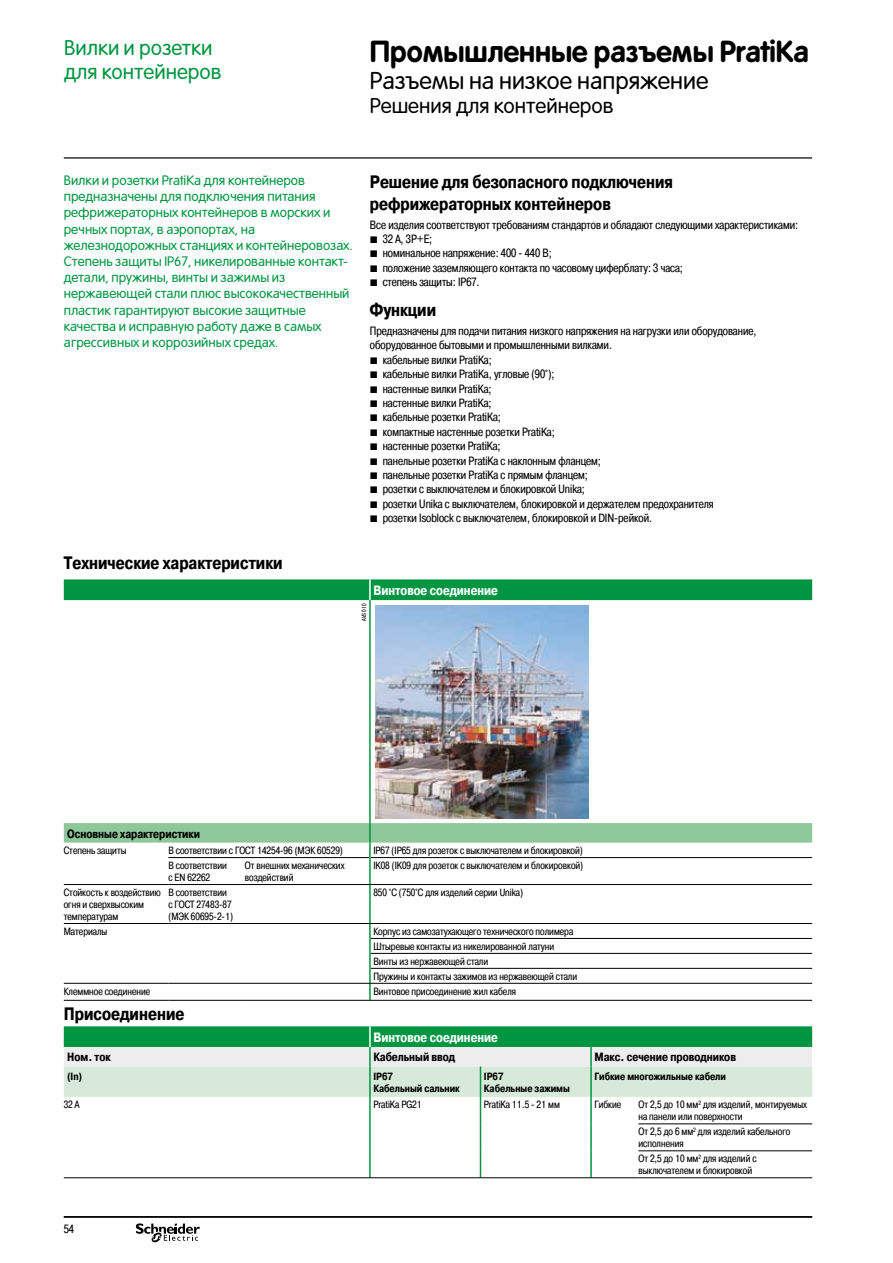
<style>
.page{position:relative;width:893px;height:1263px;background:#fff}
.page>*{position:absolute;margin:0;border:0;box-sizing:border-box;transform-origin:0 0}
.t1{font:700 30px "Rotonda";color:#000;scale:.96 1}
.t2{font:24px "Rotonda";color:#000}
.t3{font:21px/24px "Rotonda";color:#009641}
.t4{font:21px "Rotonda";color:#000}
.t5{font:700 18px/21.6px "Pragmatica Cond C";color:#000}
.t6{font:13.5px/16.2px "Rotonda";color:#009641}
.t7{font:700 13.5px "Pragmatica Cond C";color:#fff}
.t8{font:12px/14.4px "Pragmatica Cond C";color:#000}
.t9{font:700 12px "Pragmatica Cond C";color:#000}
.t10{font:10.5px/12px "Pragmatica Cond C";color:#000}
.t11{font:700 10.5px/12px "Pragmatica Cond C";color:#000}
.t12{font:6px "Pragmatica Cond C";color:#000}
.s1{font-family:"Graph Schneider"}
</style>
<div class="page">
<hr style="left:64px;top:1216px;width:748px;height:2px;background:#000">
<svg style="left:136px;top:1223px;width:64px;height:19px"></svg>
<hr style="left:64px;top:157px;width:748px;height:2px;background:#000">
<div style="left:64px;top:579px;width:748px;height:21px;background:#009641"></div>
<hr style="left:369px;top:885px;width:2px;height:38px;background:#009641">
<svg style="left:369px;top:924px;width:2px;height:76px"></svg>
<hr style="left:64px;top:923px;width:104px;height:1px;background:#000">
<hr style="left:168px;top:923px;width:77px;height:1px;background:#000">
<hr style="left:245px;top:923px;width:125px;height:1px;background:#000">
<hr style="left:370px;top:923px;width:442px;height:1px;background:#000">
<hr style="left:371px;top:938px;width:441px;height:1px;background:#000">
<hr style="left:371px;top:953px;width:441px;height:1px;background:#000">
<hr style="left:371px;top:968px;width:441px;height:1px;background:#000">
<hr style="left:64px;top:983px;width:104px;height:1px;background:#000">
<hr style="left:168px;top:983px;width:77px;height:1px;background:#000">
<hr style="left:245px;top:983px;width:125px;height:1px;background:#000">
<hr style="left:370px;top:983px;width:442px;height:1px;background:#000">
<hr style="left:64px;top:1000px;width:104px;height:1px;background:#000">
<hr style="left:168px;top:1000px;width:77px;height:1px;background:#000">
<hr style="left:245px;top:1000px;width:125px;height:1px;background:#000">
<hr style="left:370px;top:1000px;width:442px;height:1px;background:#000">
<hr style="left:168px;top:857px;width:77px;height:1px;background:#000">
<hr style="left:245px;top:857px;width:124px;height:1px;background:#000">
<hr style="left:371px;top:857px;width:441px;height:1px;background:#000">
<hr style="left:64px;top:884px;width:104px;height:1px;background:#000">
<hr style="left:168px;top:884px;width:77px;height:1px;background:#000">
<hr style="left:245px;top:884px;width:125px;height:1px;background:#000">
<hr style="left:370px;top:884px;width:442px;height:1px;background:#000">
<svg style="left:64px;top:823px;width:748px;height:34px"></svg>
<hr style="left:369px;top:857px;width:2px;height:27px;background:#009641">
<hr style="left:369px;top:579px;width:2px;height:21px;background:#fff">
<hr style="left:369px;top:600px;width:2px;height:223px;background:#009641">
<img style="left:376px;top:605px;width:213px;height:213px">
<svg style="left:64px;top:1026px;width:748px;height:151px"></svg>
<hr style="left:638px;top:1123px;width:174px;height:1px;background:#000">
<hr style="left:638px;top:1150px;width:174px;height:1px;background:#000">
<hr style="left:64px;top:1177px;width:306px;height:1px;background:#000">
<hr style="left:370px;top:1177px;width:110px;height:1px;background:#000">
<hr style="left:480px;top:1177px;width:111px;height:1px;background:#000">
<hr style="left:591px;top:1177px;width:47px;height:1px;background:#000">
<hr style="left:638px;top:1177px;width:174px;height:1px;background:#000">
<h3 class="t3" style="left:64px;top:35px;width:159px">Вилки и розетки для контейнеров</h3>
<h1 class="t1" style="left:370px;top:34px;width:458px">Промышленные разъемы PratiKa</h1>
<h2 class="t2" style="left:370px;top:67px;width:340px">Разъемы на низкое напряжение</h2>
<h3 class="t4" style="left:370px;top:94px;width:245px">Решения для контейнеров</h3>
<p class="t6" style="left:64px;top:172px;width:291px">Вилки и розетки PratiKa для контейнеров предназначены для подключения питания рефрижераторных контейнеров в морских и речных портах, в аэропортах, на железнодорожных станциях и контейнеровозах.<br>Степень защиты IP67, никелированные контакт&shy;детали, пружины, винты и зажимы из нержавеющей стали плюс высококачественный пластик гарантируют высокие защитные качества и исправную работу даже в самых агрессивных и коррозийных средах.</p>
<h3 class="t5" style="left:370px;top:171px;width:305px">Решение для безопасного подключения рефрижераторных контейнеров</h3>
<p class="t8" style="left:370px;top:217px;width:430px">Все изделия соответствуют требованиям стандартов и обладают следующими характеристиками: <span class="s1">b</span> 32 A, 3P+E;<br><span class="s1">b</span> номинальное напряжение: 400 - 440 В;<br><span class="s1">b</span> положение заземляющего контакта по часовому циферблату: 3 часа;<br><span class="s1">b</span> степень защиты: IP67.</p>
<h3 class="t5" style="left:370px;top:299px;width:68px">Функции</h3>
<p class="t8" style="left:370px;top:324px;width:388px">Предназначены для подачи питания низкого напряжения на нагрузки или оборудование, оборудованное бытовыми и промышленными вилками.<br><span class="s1">b</span> кабельные вилки PratiKa;<br><span class="s1">b</span> кабельные вилки PratiKa, угловые (90°);<br><span class="s1">b</span> настенные вилки PratiKa;<br><span class="s1">b</span> настенные вилки PratiKa;<br><span class="s1">b</span> кабельные розетки PratiKa;<br><span class="s1">b</span> компактные настенные розетки PratiKa;<br><span class="s1">b</span> настенные розетки PratiKa;<br><span class="s1">b</span> панельные розетки PratiKa с наклонным фланцем;<br><span class="s1">b</span> панельные розетки PratiKa с прямым фланцем;<br><span class="s1">b</span> розетки с выключателем и блокировкой Unika;<br><span class="s1">b</span> розетки Unika с выключателем, блокировкой и держателем предохранителя<br><span class="s1">b</span> розетки Isoblock с выключателем, блокировкой и DIN-рейкой.</p>
<h3 class="t5" style="left:64px;top:552px;width:220px">Технические характеристики</h3>
<p class="t7" style="left:373px;top:583px;width:126px">Винтовое соединение</p>
<p class="t12" style="left:361px;top:621px;width:19px;rotate:-90deg">AVS 010</p>
<p class="t9" style="left:67px;top:827px;width:134px">Основные характеристики</p>
<p class="t10" style="left:64px;top:845px;width:64px">Степень защиты</p>
<p class="t10" style="left:168px;top:845px;width:176px">В соответствии с ГОСТ 14254-96 (МЭК 60529)</p>
<p class="t10" style="left:373px;top:845px;width:211px">IP67 (IP65 для розеток с выключателем и блокировкой)</p>
<p class="t10" style="left:168px;top:859px;width:60px">В соответствии с EN 62262</p>
<p class="t10" style="left:245px;top:859px;width:101px">От внешних механических воздействий</p>
<p class="t10" style="left:373px;top:859px;width:211px">IK08 (IK09 для розеток с выключателем и блокировкой)</p>
<p class="t10" style="left:64px;top:886px;width:98px">Стойкость к воздействию огня и сверхвысоким температурам</p>
<p class="t10" style="left:168px;top:886px;width:66px">В соответствии с ГОСТ 27483-87 (МЭК 60695-2-1)</p>
<p class="t10" style="left:373px;top:886px;width:151px">850 °C (750°C для изделий серии Unika)</p>
<p class="t10" style="left:64px;top:925px;width:45px">Материалы</p>
<p class="t10" style="left:373px;top:924px;width:205px;line-height:15px">Корпус из самозатухающего технического полимера Штыревые контакты из никелированной латуни Винты из нержавеющей стали<br>Пружины и контакты зажимов из нержавеющей стали</p>
<p class="t10" style="left:64px;top:985px;width:88px">Клеммное соединение</p>
<p class="t10" style="left:373px;top:985px;width:144px">Винтовое присоединение жил кабеля</p>
<h3 class="t5" style="left:64px;top:1003px;width:122px">Присоединение</h3>
<p class="t7" style="left:373px;top:1030px;width:126px">Винтовое соединение</p>
<p class="t9" style="left:67px;top:1051px;width:45px">Ном. ток</p>
<p class="t9" style="left:373px;top:1051px;width:83px">Кабельный ввод</p>
<p class="t9" style="left:594px;top:1051px;width:143px">Макс. сечение проводников</p>
<p class="t11" style="left:67px;top:1070px;width:17px">(In)</p>
<p class="t11" style="left:373px;top:1070px;width:88px">IP67<br>Кабельный сальник</p>
<p class="t11" style="left:484px;top:1070px;width:88px">IP67<br>Кабельные зажимы</p>
<p class="t11" style="left:594px;top:1070px;width:133px">Гибкие многожильные кабели</p>
<p class="t10" style="left:64px;top:1099px;width:17px">32 A</p>
<p class="t10" style="left:373px;top:1099px;width:50px">PratiKa PG21</p>
<p class="t10" style="left:484px;top:1099px;width:78px">PratiKa 11.5 - 21 мм</p>
<p class="t10" style="left:594px;top:1099px;width:28px">Гибкие</p>
<p class="t10" style="left:638px;top:1099px;width:170px">От 2,5 до 10 мм<sup>2</sup> для изделий, монтируемых на панели или поверхности</p>
<p class="t10" style="left:638px;top:1126px;width:153px">От 2,5 до 6 мм<sup>2</sup> для изделий кабельного исполнения</p>
<p class="t10" style="left:638px;top:1153px;width:120px">От 2,5 до 10 мм<sup>2</sup> для изделий с выключателем и блокировкой</p>
<p class="t8" style="left:64px;top:1222px;width:12px">54</p>
</div>
